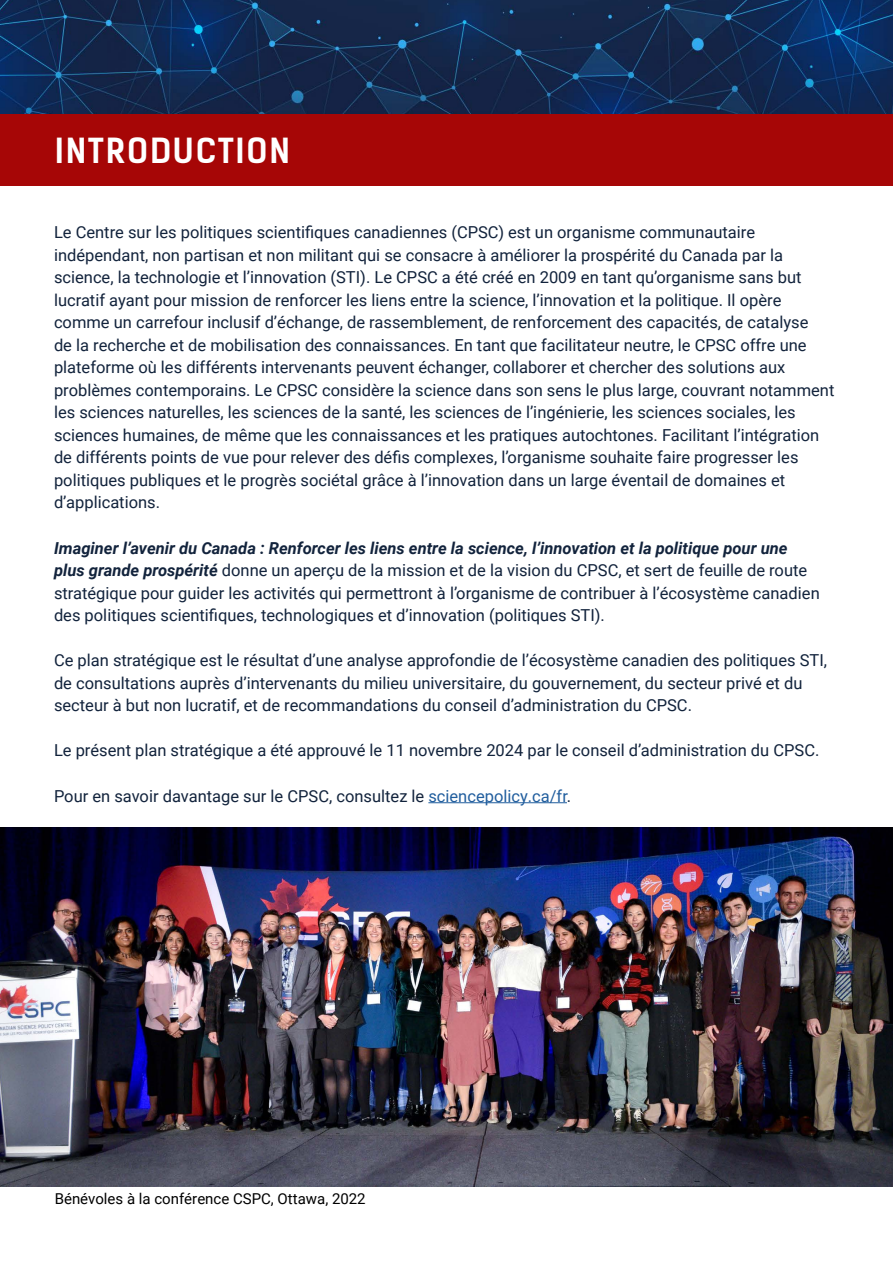
<style>
.page{position:relative;width:893px;height:1263px;background:#fff}
.page>*{position:absolute;margin:0;border:0;box-sizing:border-box;transform-origin:0 0}
.t1{font:700 33px "Kelson Sans";letter-spacing:.055em;color:#fff}
.Body{font:16.5px/22.5px "Roboto";color:#12233c}
.Body-2{font:15px "Roboto";color:#000}
.s1{font-weight:700;font-style:italic}
.s2{color:#215e9e}
</style>
<div class="page">
<img style="left:0;top:0;width:893px;height:114px">
<div style="left:0;top:114px;width:893px;height:72px;background:#a60606"></div>
<hr style="left:428px;top:802px;width:139px;height:1px;background:#215e9e">
<img style="left:0;top:828px;width:893px;height:358px">
<p class="t1" style="left:55px;top:130px;width:236px">INTRODUCTION</p>
<p class="Body" style="left:54px;top:221px;width:782px">Le Centre sur les politiques scientifiques canadiennes (CPSC) est un organisme communautaire indépendant, non partisan et non militant qui se consacre à améliorer la prospérité du Canada par la science, la technologie et l’innovation (STI). Le CPSC a été créé en 2009 en tant qu’organisme sans but lucratif ayant pour mission de renforcer les liens entre la science, l’innovation et la politique. Il opère comme un carrefour inclusif d’échange, de rassemblement, de renforcement des capacités, de catalyse<br>de la recherche et de mobilisation des connaissances. En tant que facilitateur neutre, le CPSC offre une plateforme où les différents intervenants peuvent échanger, collaborer et chercher des solutions aux problèmes contemporains. Le CPSC considère la science dans son sens le plus large, couvrant notamment les sciences naturelles, les sciences de la santé, les sciences de l’ingénierie, les sciences sociales, les sciences humaines, de même que les connaissances et les pratiques autochtones. Facilitant l’intégration de différents points de vue pour relever des défis complexes, l’organisme souhaite faire progresser les politiques publiques et le progrès sociétal grâce à l’innovation dans un large éventail de domaines et d’applications.</p>
<p class="Body" style="left:54px;top:536px;width:767px"><span class="s1">Imaginer l’avenir du Canada : Renforcer les liens entre la science, l’innovation et la politique pour une plus grande prospérité</span> donne un aperçu de la mission et de la vision du CPSC, et sert de feuille de route stratégique pour guider les activités qui permettront à l’organisme de contribuer à l’écosystème canadien des politiques scientifiques, technologiques et d’innovation (politiques STI).</p>
<p class="Body" style="left:54px;top:648px;width:775px">Ce plan stratégique est le résultat d’une analyse approfondie de l’écosystème canadien des politiques STI, de consultations auprès d’intervenants du milieu universitaire, du gouvernement, du secteur privé et du secteur à but non lucratif, et de recommandations du conseil d’administration du CPSC.</p>
<p class="Body" style="left:54px;top:739px;width:767px">Le présent plan stratégique a été approuvé le 11 novembre 2024 par le conseil d’administration du CPSC.</p>
<p class="Body" style="left:54px;top:784px;width:519px">Pour en savoir davantage sur le CPSC, consultez le <span class="s2">sciencepolicy.ca/fr</span>.</p>
<p class="Body-2" style="left:55px;top:1188px;width:312px">Bénévoles à la conférence CSPC, Ottawa, 2022</p>
</div>
